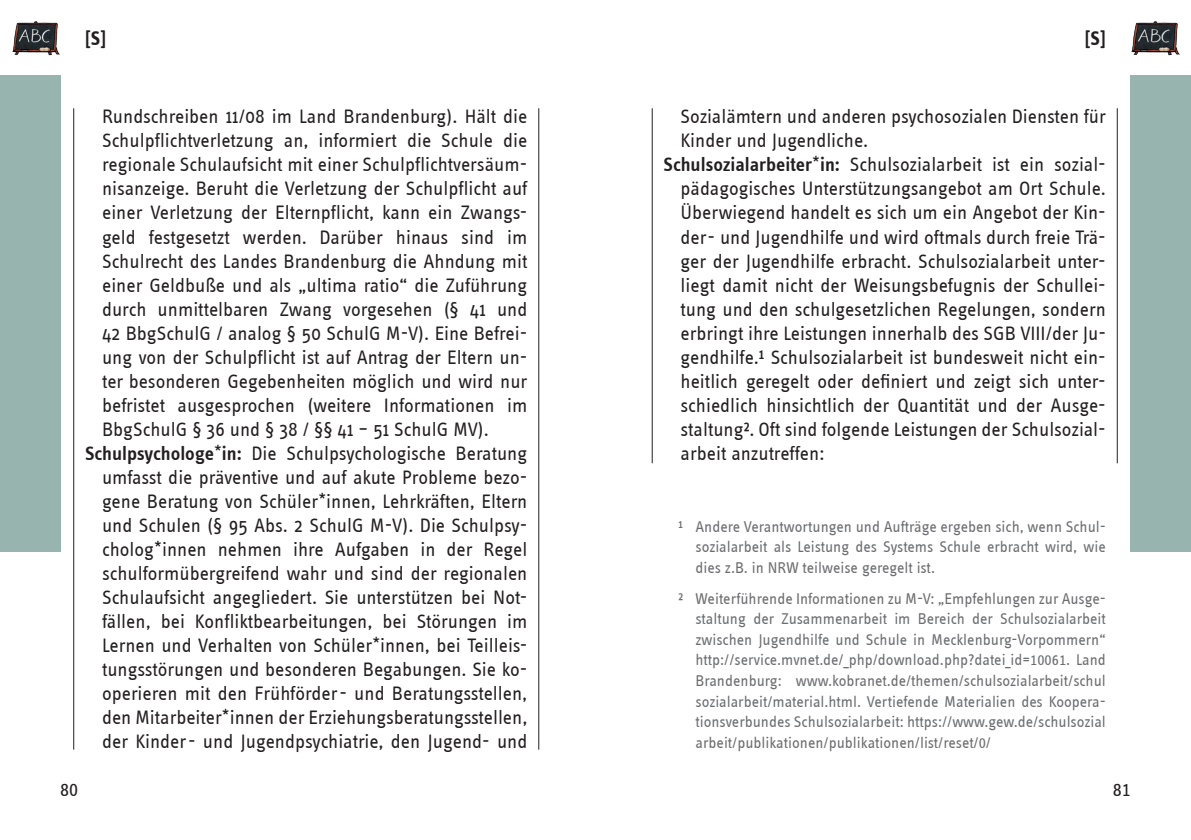
<style>
.page{position:relative;width:1191px;height:840px;background:#fff}
.page>*{position:absolute;margin:0;border:0;box-sizing:border-box;transform-origin:0 0}
._3_Glossar{font:20px/24px "Info Text";color:#231f20}
.t1{font:20px "Info Text Bold Tf";color:#231f20}
.t2{font:20px "Info Text Regular Tf";color:#231f20}
._7_fussnoten_text{font:16px/20.4px "Info Text Regular Tf";color:#6c6d70;text-align:justify}
.s1{font-weight:600}
.s2{font-family:"Info Text Regular Roman Exp"}
</style>
<div class="page">
<div style="left:1130px;top:75px;width:61px;height:476px;background:#97b5ae"></div>
<img style="left:12px;top:21px;width:48px;height:35px">
<div style="left:0;top:75px;width:60px;height:476px;background:#97b5ae"></div>
<img style="left:1131px;top:21px;width:49px;height:35px">
<hr style="left:73px;top:108px;width:1px;height:641px;background:#231f20">
<hr style="left:538px;top:108px;width:1px;height:641px;background:#231f20">
<hr style="left:1116px;top:108px;width:1px;height:355px;background:#231f20">
<hr style="left:651px;top:108px;width:1px;height:355px;background:#231f20">
<p class="t1" style="left:85px;top:26px;width:23px">[S]</p>
<p class="_3_Glossar" style="left:102px;top:105px;width:427px;text-align:justify">Rundschreiben 11/08 im Land Brandenburg). Hält die Schulpflichtverletzung an, informiert die Schule die regionale Schulaufsicht mit einer Schulpflichtversäum&shy;nisanzeige. Beruht die Verletzung der Schulpflicht auf einer Verletzung der Elternpflicht, kann ein Zwangs&shy;geld festgesetzt werden. Darüber hinaus sind im Schulrecht des Landes Brandenburg die Ahndung mit einer Geldbuße und als „ultima ratio“ die Zuführung durch unmittelbaren Zwang vorgesehen (§ 41 und 42 -BbgSchulG / analog § 50 SchulG M-V). Eine Befrei&shy;ung von der Schulpflicht ist auf Antrag der Eltern un&shy;ter besonderen Gegebenheiten möglich und wird nur befristet ausgesprochen (weitere Informationen im BbgSchulG § 36 und § 38 / §§ 41 – 51 SchulG MV).</p>
<p class="_3_Glossar" style="left:102px;top:441px;width:427px;text-indent:-17px"><span class="s1">Schulpsychologe</span><sup>*</sup><span class="s1">in:</span> Die Schulpsychologische Beratung umfasst die präventive und auf akute Probleme bezo&shy;gene Beratung von Schüler<sup>*</sup>innen, Lehrkräften, Eltern und Schulen (§ 95 Abs. 2 SchulG M-V). Die Schulpsy&shy;cholog<sup>*</sup>innen nehmen ihre Aufgaben in der Regel schulformübergreifend wahr und sind der regionalen Schulaufsicht angegliedert. Sie unterstützen bei Not&shy;fällen, bei Konfliktbearbeitungen, bei Störungen im Lernen und Verhalten von Schüler<sup>*</sup>innen, bei Teilleis&shy;tungsstörungen und besonderen Begabungen. Sie ko&shy;operieren mit den Frühförder - und Beratungsstellen, den Mitarbeiter<sup>*</sup>innen der Erziehungsberatungsstellen, der Kinder - und Jugendpsychiatrie, den Jugend- und</p>
<p class="t1" style="left:1084px;top:26px;width:23px">[S]</p>
<p class="_3_Glossar" style="left:680px;top:105px;width:427px">Sozialämtern und anderen psychosozialen Diensten für<br>Kinder und Jugendliche.</p>
<p class="_3_Glossar" style="left:680px;top:153px;width:427px;text-indent:-17px"><span class="s1">Schulsozialarbeiter</span><sup>*</sup><span class="s1">in:</span> Schulsozialarbeit ist ein sozial&shy;pädagogisches Unterstützungsangebot am Ort Schule.<br>Überwiegend handelt es sich um ein Angebot der Kin&shy;der- und Jugendhilfe und wird oftmals durch freie Trä&shy;ger der Jugendhilfe erbracht. Schulsozialarbeit unter&shy;liegt damit nicht der Weisungsbefugnis der Schullei&shy;tung und den schulgesetzlichen Regelungen, sondern erbringt ihre Leistungen innerhalb des SGB VIII/der Ju&shy;gendhilfe.<span class="s2">B</span> Schulsozialarbeit ist bundesweit nicht ein&shy;heitlich geregelt oder definiert und zeigt sich unter&shy;schiedlich hinsichtlich der Quantität und der Ausge&shy;staltung<span class="s2">C</span>. Oft sind folgende Leistungen der Schulsozial&shy;arbeit anzutreffen:</p>
<p class="_7_fussnoten_text" style="left:695px;top:516px;width:412px;text-indent:-17px"><span class="s2">B</span> Andere Verantwortungen und Aufträge ergeben sich, wenn Schul&shy;sozialarbeit als Leistung des Systems Schule erbracht wird, wie dies z.B. in NRW teilweise geregelt ist.</p>
<p class="_7_fussnoten_text" style="left:695px;top:588px;width:412px;text-indent:-17px"><span class="s2">C</span> Weiterführende Informationen zu M-V: „Empfehlungen zur Ausge&shy;staltung der Zusammenarbeit im Bereich der Schulsozialarbeit zwischen Jugendhilfe und Schule in Mecklenburg-Vorpommern“ http://service.mvnet.de/_php/download.php?datei_id=10061. Land Brandenburg: www.kobranet.de/themen/schulsozialarbeit/schul sozialarbeit/material.html. Vertiefende Materialien des Koopera&shy;tionsverbundes Schulsozialarbeit: https://www.gew.de/schulsozial arbeit/publikationen/publikationen/list/reset/0/</p>
<p class="t2" style="left:60px;top:778px;width:19px">80</p>
<p class="t2" style="left:1113px;top:778px;width:19px">81</p>
</div>
